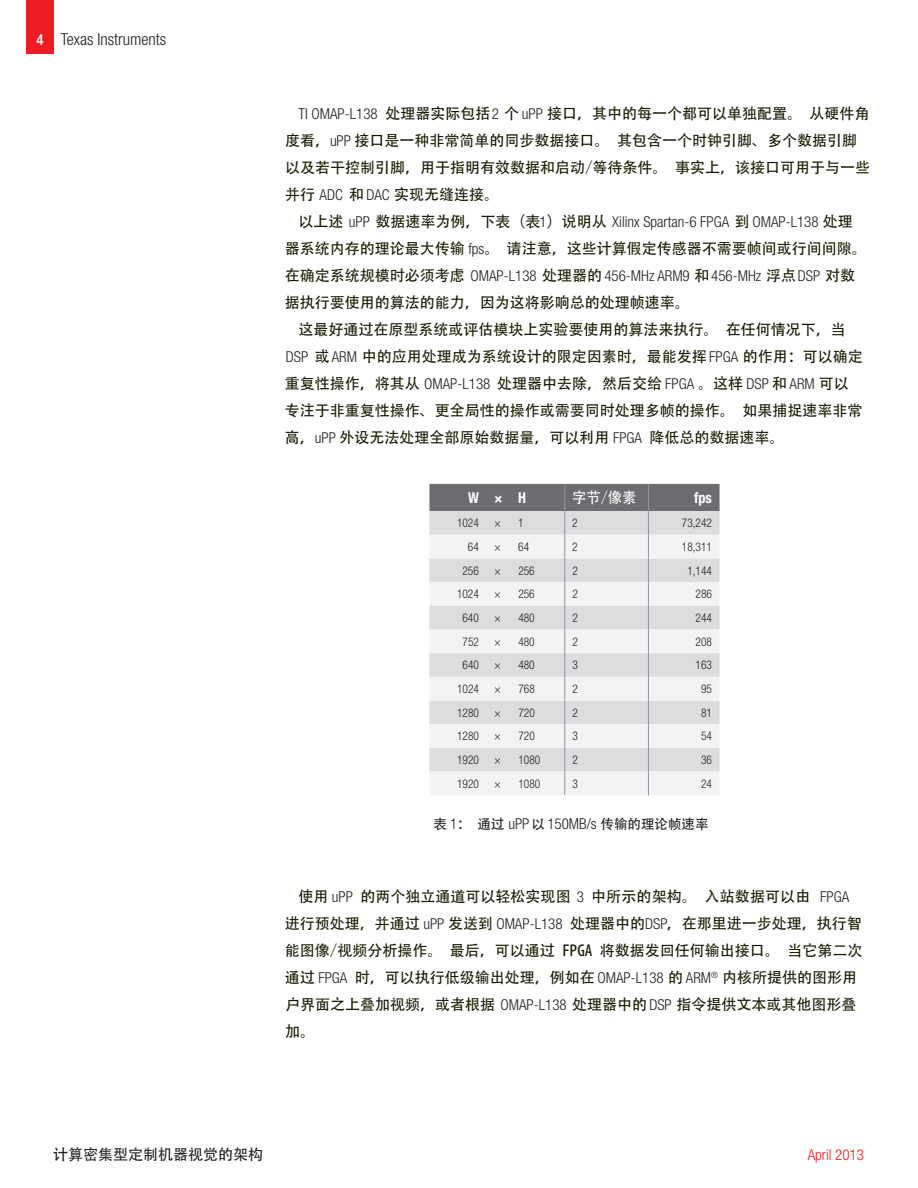
<style>
.page{position:relative;width:918px;height:1188px;background:#fff}
.page>*{position:absolute;margin:0;border:0;box-sizing:border-box;transform-origin:0 0}
.t1{font:300 condensed 16.5px "Helvetica Neue LT Std";color:#231f20}
.t2{font:15px/27px "Adobe Heiti Std";color:#191a00}
.t3{font:300 condensed 15px "Helvetica Neue LT Std";color:#231f20}
.t4{font:15px "Adobe Heiti Std";color:#231f20}
.t5{font:300 condensed 15px "Helvetica Neue LT Std";color:#ee1d23}
.t6{font:700 condensed 15px "Helvetica Neue LT Std";color:#fff;scale:.95 1}
.t7{font:15px "Adobe Heiti Std";color:#fff;scale:.95 1}
.t8{font:13.5px "Adobe Heiti Std";color:#231f20}
.t9{font:300 condensed 12px "Helvetica Neue LT Std";color:#231f20;scale:.95 1}
.s1{font-weight:500;font-size:15px;color:#fff}
.s2{font-family:"Helvetica Neue LT Std";font-weight:300;font-stretch:condensed;color:#231f20}
.s3{font-family:"Adobe Heiti Std";font-weight:400;font-stretch:normal;color:#191a00}
.s4{font-family:"Helvetica Neue LT Std";font-weight:300;font-stretch:condensed;font-size:15px}
</style>
<div class="page">
<div style="left:27px;top:0;width:27px;height:54px;background:#ee1d23"></div>
<svg style="left:429px;top:484px;width:291px;height:311px"></svg>
<p class="t1" style="left:36px;top:30px;width:131px"><span class="s1">4</span> Texas Instruments</p>
<p class="t2" style="left:285px;top:100px;width:586px;text-indent:14px"><span class="s2">TI OMAP-L138</span> 处理器实际包括 <span class="s2">2</span> 个 <span class="s2">uPP</span> 接口，其中的每一个都可以单独配置。 从硬件角度看，<span class="s2">uPP</span> 接口是一种非常简单的同步数据接口。 其包含一个时钟引脚、多个数据引脚以及若干控制引脚，用于指明有效数据和启动/等待条件。 事实上，该接口可用于与一些并行 <span class="s2">ADC</span> 和 <span class="s2">DAC</span> 实现无缝连接。</p>
<p class="t3" style="left:299px;top:213px;width:556px"><span class="s3">以上述</span> uPP <span class="s3">数据速率为例，下表（表</span> 1<span class="s3">）说明从</span> Xilinx Spartan-6 FPGA <span class="s3">到</span> OMAP-L138 <span class="s3">处理</span></p>
<p class="t2" style="left:285px;top:235px;width:583px">器系统内存的理论最大传输 <span class="s2">fps</span>。 请注意，这些计算假定传感器不需要帧间或行间间隙。</p>
<p class="t3" style="left:285px;top:267px;width:572px"><span class="s3">在确定系统规模时必须考虑</span> OMAP-L138 <span class="s3">处理器的</span> 456-MHz ARM9 <span class="s3">和</span> 456-MHz <span class="s3">浮点</span> DSP <span class="s3">对数</span></p>
<p class="t2" style="left:285px;top:289px;width:406px">据执行要使用的算法的能力，因为这将影响总的处理帧速率。</p>
<p class="t2" style="left:298px;top:316px;width:549px">这最好通过在原型系统或评估模块上实验要使用的算法来执行。 在任何情况下，当</p>
<p class="t2" style="left:286px;top:343px;width:578px"><span class="s2">DSP</span> 或 <span class="s2">ARM</span> 中的应用处理成为系统设计的限定因素时，最能发挥 <span class="s2">FPGA</span> 的作用：可以确定</p>
<p class="t2" style="left:285px;top:370px;width:565px">重复性操作，将其从 <span class="s2">OMAP-L138</span> 处理器中去除，然后交给 <span class="s2">FPGA</span> 。这样 <span class="s2">DSP</span> 和<span class="s2">ARM</span> 可以</p>
<p class="t2" style="left:285px;top:397px;width:579px">专注于非重复性操作、更全局性的操作或需要同时处理多帧的操作。 如果捕捉速率非常</p>
<p class="t2" style="left:285px;top:424px;width:501px">高，<span class="s2">uPP</span> 外设无法处理全部原始数据量，可以利用 <span class="s2">FPGA</span> 降低总的数据速率。</p>
<p class="t6" style="left:468px;top:488px;width:63px">W×H</p>
<p class="t7" style="left:572px;top:489px;width:69px">字节/像素</p>
<p class="t6" style="left:694px;top:488px;width:20px">fps</p>
<p class="t9" style="left:457px;top:516px;width:25px">1024</p>
<p class="t9" style="left:494px;top:516px;width:9px">×</p>
<p class="t9" style="left:518px;top:516px;width:7px">1</p>
<p class="t9" style="left:572px;top:516px;width:7px">2</p>
<p class="t9" style="left:682px;top:516px;width:33px">73,242</p>
<p class="t9" style="left:468px;top:540px;width:13px">64</p>
<p class="t9" style="left:494px;top:540px;width:9px">×</p>
<p class="t9" style="left:518px;top:540px;width:13px">64</p>
<p class="t9" style="left:572px;top:540px;width:7px">2</p>
<p class="t9" style="left:682px;top:540px;width:33px">18,311</p>
<p class="t9" style="left:462px;top:563px;width:19px">256</p>
<p class="t9" style="left:494px;top:563px;width:9px">×</p>
<p class="t9" style="left:518px;top:563px;width:19px">256</p>
<p class="t9" style="left:572px;top:563px;width:7px">2</p>
<p class="t9" style="left:687px;top:563px;width:27px">1,144</p>
<p class="t9" style="left:457px;top:587px;width:25px">1024</p>
<p class="t9" style="left:494px;top:587px;width:9px">×</p>
<p class="t9" style="left:518px;top:587px;width:19px">256</p>
<p class="t9" style="left:572px;top:587px;width:7px">2</p>
<p class="t9" style="left:696px;top:587px;width:19px">286</p>
<p class="t9" style="left:463px;top:611px;width:19px">640</p>
<p class="t9" style="left:494px;top:611px;width:9px">×</p>
<p class="t9" style="left:518px;top:611px;width:19px">480</p>
<p class="t9" style="left:572px;top:611px;width:7px">2</p>
<p class="t9" style="left:696px;top:611px;width:19px">244</p>
<p class="t9" style="left:463px;top:634px;width:19px">752</p>
<p class="t9" style="left:494px;top:634px;width:9px">×</p>
<p class="t9" style="left:518px;top:634px;width:19px">480</p>
<p class="t9" style="left:572px;top:634px;width:7px">2</p>
<p class="t9" style="left:696px;top:634px;width:19px">208</p>
<p class="t9" style="left:463px;top:658px;width:19px">640</p>
<p class="t9" style="left:494px;top:658px;width:9px">×</p>
<p class="t9" style="left:518px;top:658px;width:19px">480</p>
<p class="t9" style="left:572px;top:658px;width:7px">3</p>
<p class="t9" style="left:696px;top:658px;width:19px">163</p>
<p class="t9" style="left:457px;top:682px;width:25px">1024</p>
<p class="t9" style="left:494px;top:682px;width:9px">×</p>
<p class="t9" style="left:518px;top:682px;width:19px">768</p>
<p class="t9" style="left:572px;top:682px;width:7px">2</p>
<p class="t9" style="left:701px;top:682px;width:13px">95</p>
<p class="t9" style="left:457px;top:706px;width:25px">1280</p>
<p class="t9" style="left:494px;top:706px;width:9px">×</p>
<p class="t9" style="left:518px;top:706px;width:19px">720</p>
<p class="t9" style="left:572px;top:706px;width:7px">2</p>
<p class="t9" style="left:701px;top:706px;width:13px">81</p>
<p class="t9" style="left:457px;top:729px;width:25px">1280</p>
<p class="t9" style="left:494px;top:729px;width:9px">×</p>
<p class="t9" style="left:518px;top:729px;width:19px">720</p>
<p class="t9" style="left:572px;top:729px;width:7px">3</p>
<p class="t9" style="left:701px;top:729px;width:13px">54</p>
<p class="t9" style="left:457px;top:753px;width:25px">1920</p>
<p class="t9" style="left:494px;top:753px;width:9px">×</p>
<p class="t9" style="left:518px;top:753px;width:25px">1080</p>
<p class="t9" style="left:572px;top:753px;width:7px">2</p>
<p class="t9" style="left:701px;top:753px;width:13px">36</p>
<p class="t9" style="left:457px;top:777px;width:25px">1920</p>
<p class="t9" style="left:494px;top:777px;width:9px">×</p>
<p class="t9" style="left:518px;top:777px;width:25px">1080</p>
<p class="t9" style="left:572px;top:777px;width:7px">3</p>
<p class="t9" style="left:701px;top:777px;width:13px">24</p>
<p class="t8" style="left:434px;top:816px;width:277px">表 <span class="s4">1</span>： 通过 <span class="s4">uPP</span> 以 <span class="s4">150MB/s</span> 传输的理论帧速率</p>
<p class="t2" style="left:285px;top:883px;width:579px;text-indent:14px">使用 <span class="s2">uPP</span> 的两个独立通道可以轻松实现 图 <span class="s2">3</span> 中所示的架构。 入站数据可以由 <span class="s2">FPGA</span>进行预处理，并通过 <span class="s2">uPP</span> 发送到 <span class="s2">OMAP-L138</span> 处理器中的 <span class="s2">DSP</span>，在那里进一步处理，执行智能图像/视频分析操作。 最后，可以通过 FPGA 将数据发回任何输出接口。 当它第二次通过 <span class="s2">FPGA</span> 时，可以执行低级输出处理，例如在 <span class="s2">OMAP-L138</span> 的 <span class="s2">ARM</span><sup>®</sup> 内核所提供的图形用户界面之上叠加视频，或者根据 <span class="s2">OMAP-L138</span> 处理器中的 <span class="s2">DSP</span> 指令提供文本或其他图形叠加。</p>
<p class="t4" style="left:53px;top:1145px;width:211px">计算密集型定制机器视觉的架构</p>
<p class="t5" style="left:808px;top:1146px;width:58px">April 2013</p>
</div>
